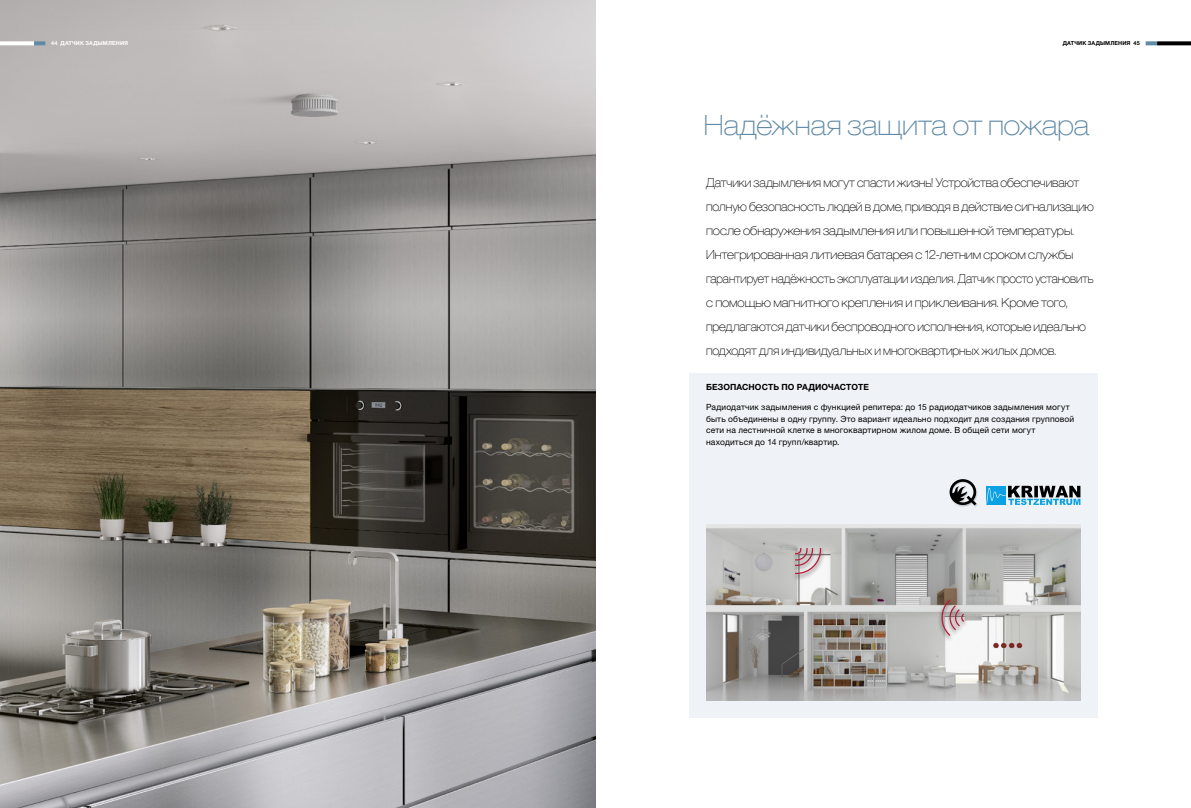
<style>
.page{position:relative;width:1191px;height:808px;background:#fff}
.page>*{position:absolute;margin:0;border:0;box-sizing:border-box;transform-origin:0 0}
.t1{font:100 expanded 28px "Helvetica Neue LTW1 G";letter-spacing:-.005em;color:#618aa7;scale:.93 1}
.t2{font:100 expanded 12.5px/24px "Helvetica Neue LTW1 G";letter-spacing:-.01em;color:#000;scale:.86 1}
.t3{font:8.5px/11.5px "Helvetica Neue LTW1 G";letter-spacing:.015em;color:#000}
.t4{font:700 8.5px "Helvetica Neue LTW1 G";letter-spacing:.01em;color:#000}
.t5{font:700 5.5px "Helvetica Neue LTW1 G";letter-spacing:.025em;color:#fff}
.t6{font:700 5.5px "Helvetica Neue LTW1 G";letter-spacing:.025em;color:#000}
</style>
<div class="page">
<img style="left:0;top:0;width:595px;height:808px">
<div style="left:689px;top:373px;width:408px;height:344px;background:#eff3f7"></div>
<svg style="left:986px;top:486px;width:94px;height:19px"></svg>
<div style="left:949px;top:480px;width:29px;height:27px;background:#000;opacity:.75"></div>
<svg style="left:949px;top:479px;width:27px;height:26px"></svg>
<img style="left:706px;top:524px;width:374px;height:177px">
<div style="left:791px;top:546px;width:34px;height:34px;background:#000;opacity:.75"></div>
<svg style="left:795px;top:548px;width:26px;height:26px"></svg>
<div style="left:937px;top:598px;width:31px;height:44px;background:#000;opacity:.75"></div>
<svg style="left:939px;top:590px;width:28px;height:56px"></svg>
<svg style="left:1145px;top:41px;width:12px;height:4px"></svg>
<svg style="left:1157px;top:41px;width:34px;height:4px"></svg>
<svg style="left:34px;top:41px;width:11px;height:4px"></svg>
<svg style="left:0;top:41px;width:34px;height:4px"></svg>
<p class="t5" style="left:51px;top:40px;width:79px">44 ДАТЧИК ЗАДЫМЛЕНИЯ</p>
<p class="t6" style="left:1062px;top:40px;width:79px">ДАТЧИК ЗАДЫМЛЕНИЯ 45</p>
<h1 class="t1" style="left:704px;top:108px;width:416px">Надёжная защита от пожара</h1>
<p class="t2" style="left:706px;top:170px;width:452px">Датчики задымления могут спасти жизнь! Устройства обеспечивают полную безопасность людей в доме, приводя в действие сигнализацию после обнаружения задымления или повышенной температуры.<br>Интегрированная литиевая батарея с 12-летним сроком службы гарантирует надёжность эксплуатации изделия. Датчик просто установить с помощью магнитного крепления и приклеивания. Кроме того, предлагаются датчики беспроводного исполнения, которые идеально подходят для индивидуальных и многоквартирных жилых домов.</p>
<p class="t4" style="left:706px;top:382px;width:164px">БЕЗОПАСНОСТЬ ПО РАДИОЧАСТОТЕ</p>
<p class="t3" style="left:706px;top:401px;width:370px">Радиодатчик задымления с функцией репитера: до 15 радиодатчиков задымления могут быть объединены в одну группу. Это вариант идеально подходит для создания групповой сети на лестничной клетке в многоквартирном жилом доме. В общей сети могут находиться до 14 групп/квартир.</p>
</div>
